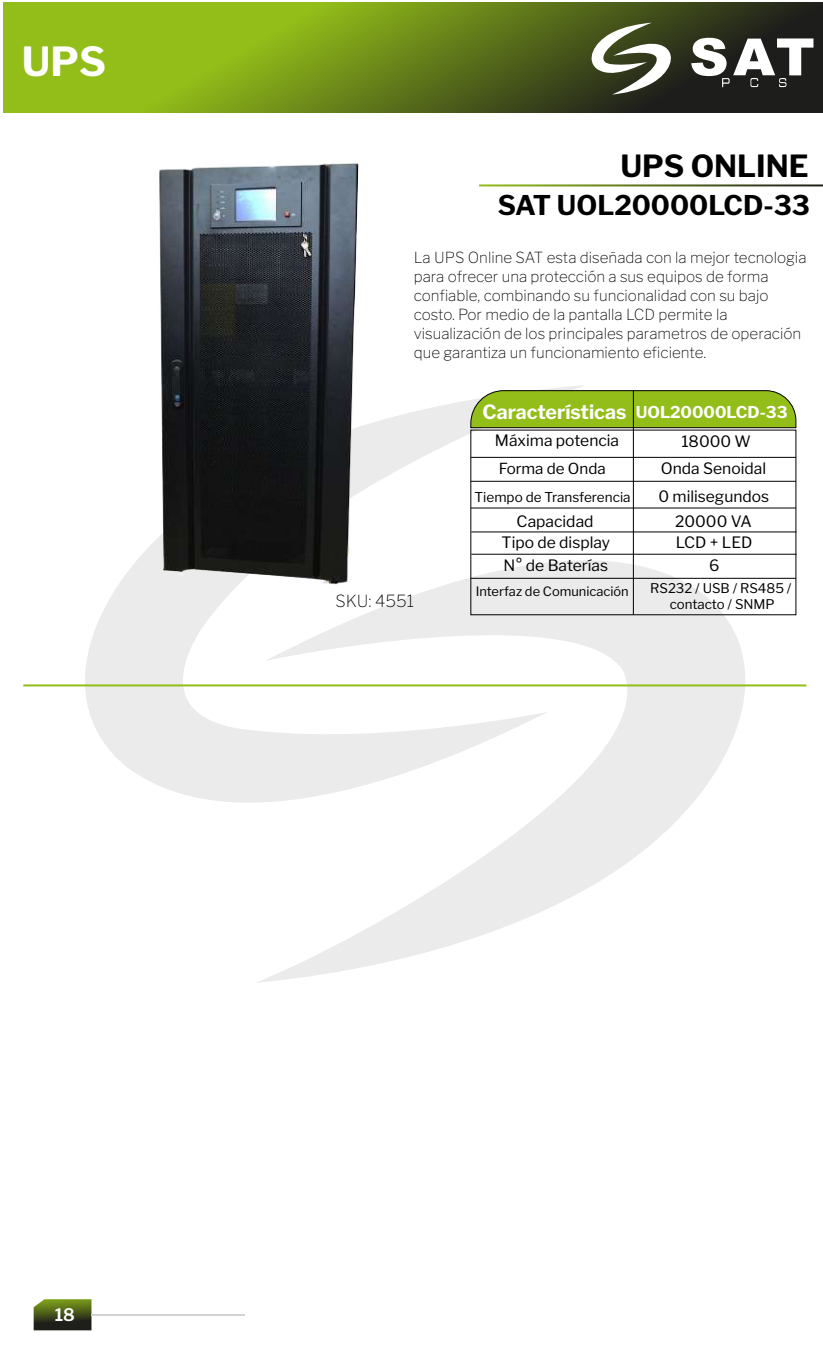
<style>
.page{position:relative;width:823px;height:1361px;background:#fff}
.page>*{position:absolute;margin:0;border:0;box-sizing:border-box;transform-origin:0 0}
.t1{font:700 39.8px "Libre Franklin";color:#fff}
.t2{font:700 30.4px "Libre Franklin";color:#000}
.t3{font:700 27px "Libre Franklin";color:#000}
.t4{font:700 19.6px "Libre Franklin";color:#fff}
.t5{font:600 17.2px "Libre Franklin";color:#fff}
.t6{font:100 16.6px "Libre Franklin";color:#000}
.t7{font:700 16.2px "Libre Franklin";color:#fff}
.t8{font:15.6px/27.4px "Libre Franklin";color:#000;text-align:center}
.t9{font:100 15.2px/19px "Libre Franklin";color:#000}
.t10{font:15.2px "Libre Franklin";color:#000}
.t11{font:13.6px "Libre Franklin";color:#000}
.t12{font:13.2px/16px "Libre Franklin";color:#000;text-align:center}
.t13{font:12.8px "Libre Franklin";color:#000}
</style>
<div class="page">
<svg style="left:85px;top:385px;width:501px;height:418px;fill:#ebebeb"></svg>
<svg style="left:254px;top:504px;width:491px;height:479px"></svg>
<img style="left:85px;top:163px;width:329px;height:461px">
<svg style="left:3px;top:3px;width:819px;height:109px;background:#6a8719"></svg>
<svg style="left:585px;top:23px;width:91px;height:72px"></svg>
<svg style="left:690px;top:38px;width:123px;height:49px"></svg>
<svg style="left:470px;top:429px;width:325px;height:186px"></svg>
<svg style="left:470px;top:390px;width:325px;height:38px;background:#8fb620"></svg>
<hr style="left:632px;top:391px;width:1px;height:224px;background:#000">
<hr style="left:470px;top:457px;width:325px;height:1px;background:#000">
<hr style="left:470px;top:481px;width:325px;height:1px;background:#000">
<hr style="left:470px;top:508px;width:325px;height:1px;background:#000">
<hr style="left:23px;top:684px;width:782px;height:2px;background:#93be19">
<hr style="left:471px;top:531px;width:325px;height:1px;background:#000">
<hr style="left:471px;top:554px;width:325px;height:1px;background:#000">
<hr style="left:470px;top:578px;width:325px;height:1px;background:#000">
<svg style="left:34px;top:1299px;width:57px;height:31px;background:#485521"></svg>
<hr style="left:91px;top:1314px;width:154px;height:1px;background:#d1d3d4">
<h1 class="t1" style="left:22px;top:30px;width:86px">UPS</h1>
<h2 class="t2" style="left:620px;top:142px;width:190px">UPS ONLINE</h2>
<h3 class="t3" style="left:497px;top:184px;width:313px">SAT UOL20000LCD-33</h3>
<p class="t9" style="left:413px;top:247px;width:394px">La UPS Online SAT esta diseñada con la mejor tecnologia para ofrecer una protección a sus equipos de forma confiable, combinando su funcionalidad con su bajo costo. Por medio de la pantalla LCD permite la visualización de los principales parametros de operación que garantiza un funcionamiento eficiente.</p>
<p class="t6" style="left:335px;top:588px;width:80px">SKU: 4551</p>
<p class="t4" style="left:482px;top:396px;width:145px">Características</p>
<p class="t8" style="left:494px;top:425px;width:126px">Máxima potencia</p>
<p class="t10" style="left:498px;top:457px;width:108px">Forma de Onda</p>
<p class="t11" style="left:474px;top:487px;width:157px">Tiempo de Transferencia</p>
<p class="t8" style="left:516px;top:506px;width:78px">Capacidad</p>
<p class="t7" style="left:635px;top:399px;width:153px">UOL20000LCD-33</p>
<p class="t8" style="left:658px;top:427px;width:112px">18000 W<br>Onda Senoidal<br>0 milisegundos</p>
<p class="t8" style="left:674px;top:506px;width:78px">20000 VA</p>
<p class="t8" style="left:501px;top:528px;width:110px">Tipo de display</p>
<p class="t8" style="left:675px;top:527px;width:78px">LCD + LED</p>
<p class="t8" style="left:503px;top:550px;width:106px">N° de Baterías</p>
<p class="t8" style="left:708px;top:550px;width:12px">6</p>
<p class="t13" style="left:475px;top:581px;width:154px">Interfaz de Comunicación</p>
<p class="t12" style="left:650px;top:579px;width:143px">RS232 / USB / RS485 / contacto / SNMP</p>
<p class="t5" style="left:55px;top:1301px;width:22px">18</p>
</div>
